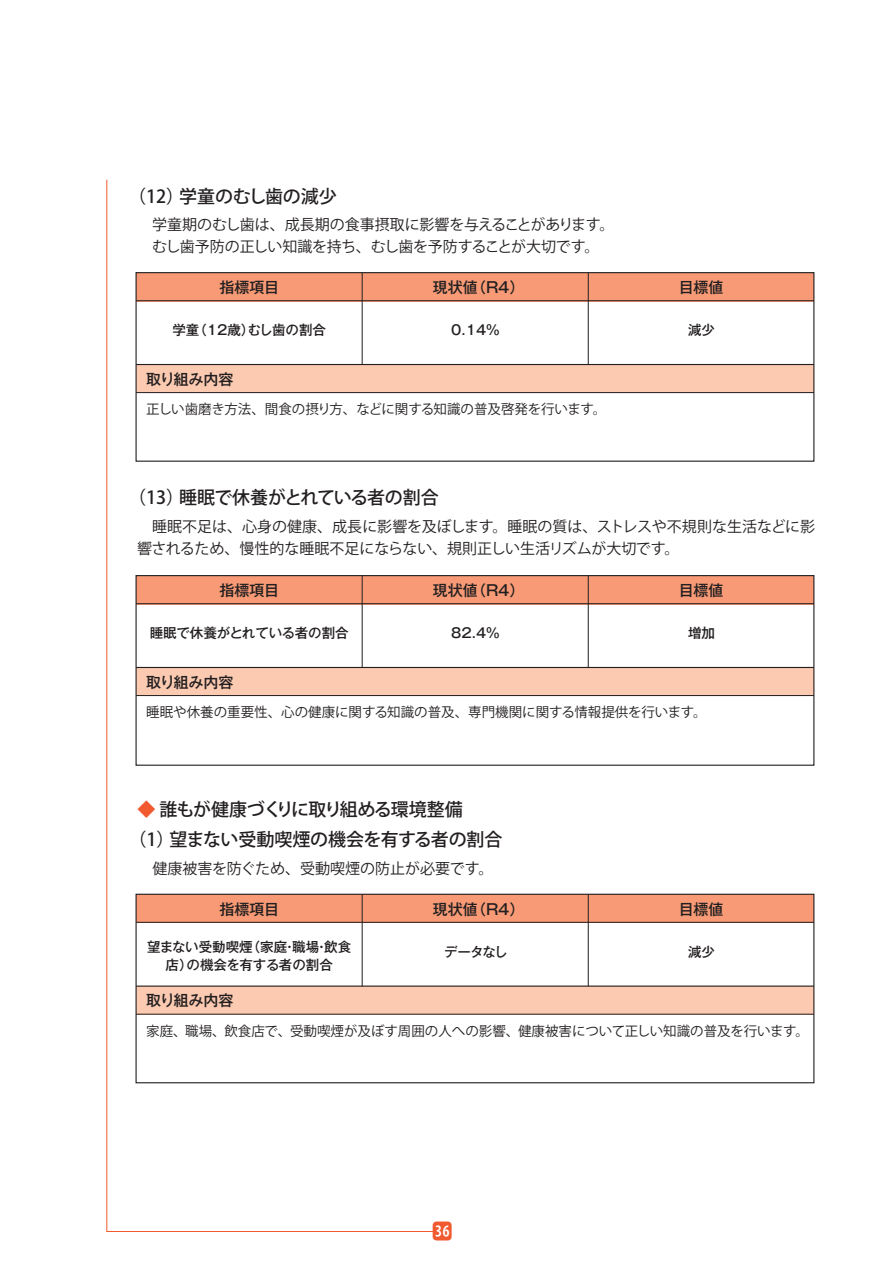
<style>
.page{position:relative;width:893px;height:1263px;background:#fff}
.page>*{position:absolute;margin:0;border:0;box-sizing:border-box;transform-origin:0 0}
.t1{font:500 18px/30px "Koz Go Pr 6 N";letter-spacing:-.02em;color:#231f20}
.t2{font:15px/21.8px "Koz Go Pr 6 N";color:#231f20}
.t3{font:15px/21.8px "Koz Go Pr 6 N";letter-spacing:-.02em;color:#231f20}
.t4{font:500 15px "Gothic MB101 Pro";color:#231f20}
.t5{font:13.5px "Koz Go Pr 6 N";color:#231f20}
.t6{font:500 13.5px/18px "Gothic MB101 Pro";color:#231f20;text-align:center}
.s1{color:#f1592f}
</style>
<div class="page">
<svg style="left:106px;top:179px;width:329px;height:1053px"></svg>
<div style="left:136px;top:895px;width:678px;height:28px;background:#f79a75"></div>
<div style="left:136px;top:986px;width:678px;height:28px;background:#fccab1"></div>
<div style="left:136px;top:894px;width:678px;height:189px;border:1px solid #231f20"></div>
<hr style="left:362px;top:894px;width:1px;height:92px;background:#231f20">
<hr style="left:588px;top:894px;width:1px;height:92px;background:#231f20">
<hr style="left:136px;top:922px;width:678px;height:1px;background:#231f20">
<hr style="left:136px;top:985px;width:678px;height:2px;background:#231f20">
<hr style="left:136px;top:1014px;width:678px;height:1px;background:#231f20">
<div style="left:136px;top:576px;width:678px;height:28px;background:#f79a75"></div>
<div style="left:136px;top:667px;width:678px;height:29px;background:#fccab1"></div>
<div style="left:136px;top:575px;width:678px;height:191px;border:1px solid #231f20"></div>
<hr style="left:362px;top:576px;width:1px;height:92px;background:#231f20">
<hr style="left:588px;top:576px;width:1px;height:92px;background:#231f20">
<hr style="left:136px;top:603px;width:678px;height:1px;background:#231f20">
<hr style="left:136px;top:667px;width:678px;height:1px;background:#231f20">
<hr style="left:136px;top:695px;width:678px;height:1px;background:#231f20">
<div style="left:136px;top:273px;width:678px;height:28px;background:#f79a75"></div>
<div style="left:136px;top:365px;width:678px;height:28px;background:#fccab1"></div>
<div style="left:136px;top:272px;width:678px;height:190px;border:1px solid #231f20"></div>
<hr style="left:362px;top:273px;width:1px;height:92px;background:#231f20">
<hr style="left:588px;top:273px;width:1px;height:92px;background:#231f20">
<hr style="left:136px;top:300px;width:678px;height:1px;background:#231f20">
<hr style="left:136px;top:364px;width:678px;height:1px;background:#231f20">
<hr style="left:136px;top:392px;width:678px;height:1px;background:#231f20">
<svg style="left:433px;top:1221px;width:2px;height:11px"></svg>
<h1 class="t1" style="left:128px;top:181px;width:210px">（12）学童のむし歯の減少</h1>
<p class="t3" style="left:137px;top:214px;width:479px">　学童期のむし歯は、成長期の食事摂取に影響を与えることがあります。　むし歯予防の正しい知識を持ち、むし歯を予防することが大切です。</p>
<p class="t4" style="left:220px;top:275px;width:61px">指標項目</p>
<p class="t4" style="left:433px;top:275px;width:93px">現状値（R4）</p>
<p class="t4" style="left:679px;top:275px;width:46px">目標値</p>
<p class="t6" style="left:172px;top:319px;width:155px">学童（12歳）むし歯の割合</p>
<p class="t6" style="left:451px;top:319px;width:50px">0.14%</p>
<p class="t6" style="left:688px;top:319px;width:28px">減少</p>
<p class="t4" style="left:146px;top:366px;width:89px">取り組み内容</p>
<p class="t5" style="left:146px;top:401px;width:462px">正しい歯磨き方法、間食の摂り方、などに関する知識の普及啓発を行います。</p>
<h1 class="t1" style="left:128px;top:483px;width:312px">（13）睡眠で休養がとれている者の割合</h1>
<p class="t2" style="left:137px;top:516px;width:680px">　睡眠不足は、心身の健康、成長に影響を及ぼします。睡眠の質は、ストレスや不規則な生活などに影響されるため、慢性的な睡眠不足にならない、規則正しい生活リズムが大切です。</p>
<p class="t4" style="left:220px;top:578px;width:61px">指標項目</p>
<p class="t4" style="left:433px;top:578px;width:93px">現状値（R4）</p>
<p class="t4" style="left:679px;top:578px;width:46px">目標値</p>
<p class="t6" style="left:150px;top:622px;width:200px">睡眠で休養がとれている者の割合</p>
<p class="t6" style="left:451px;top:622px;width:50px">82.4％</p>
<p class="t6" style="left:688px;top:622px;width:28px">増加</p>
<p class="t4" style="left:146px;top:669px;width:89px">取り組み内容</p>
<p class="t5" style="left:146px;top:704px;width:562px">睡眠や休養の重要性、心の健康に関する知識の普及、専門機関に関する情報提供を行います。</p>
<h1 class="t1" style="left:128px;top:795px;width:376px;text-indent:9px"><span class="s1">◆</span> 誰もが健康づくりに取り組める環境整備<br>（1）望まない受動喫煙の機会を有する者の割合</h1>
<p class="t2" style="left:137px;top:857px;width:358px">　健康被害を防ぐため、受動喫煙の防止が必要です。</p>
<p class="t4" style="left:220px;top:897px;width:61px">指標項目</p>
<p class="t4" style="left:433px;top:897px;width:93px">現状値（R4）</p>
<p class="t4" style="left:679px;top:897px;width:46px">目標値</p>
<p class="t6" style="left:147px;top:936px;width:205px">望まない受動喫煙（家庭・職場・飲食店）の機会を有する者の割合</p>
<p class="t6" style="left:444px;top:941px;width:65px">データなし</p>
<p class="t6" style="left:688px;top:941px;width:28px">減少</p>
<p class="t4" style="left:146px;top:988px;width:89px">取り組み内容</p>
<p class="t5" style="left:146px;top:1023px;width:664px">家庭、職場、飲食店で、受動喫煙が及ぼす周囲の人への影響、健康被害について正しい知識の普及を行います。</p>
</div>
